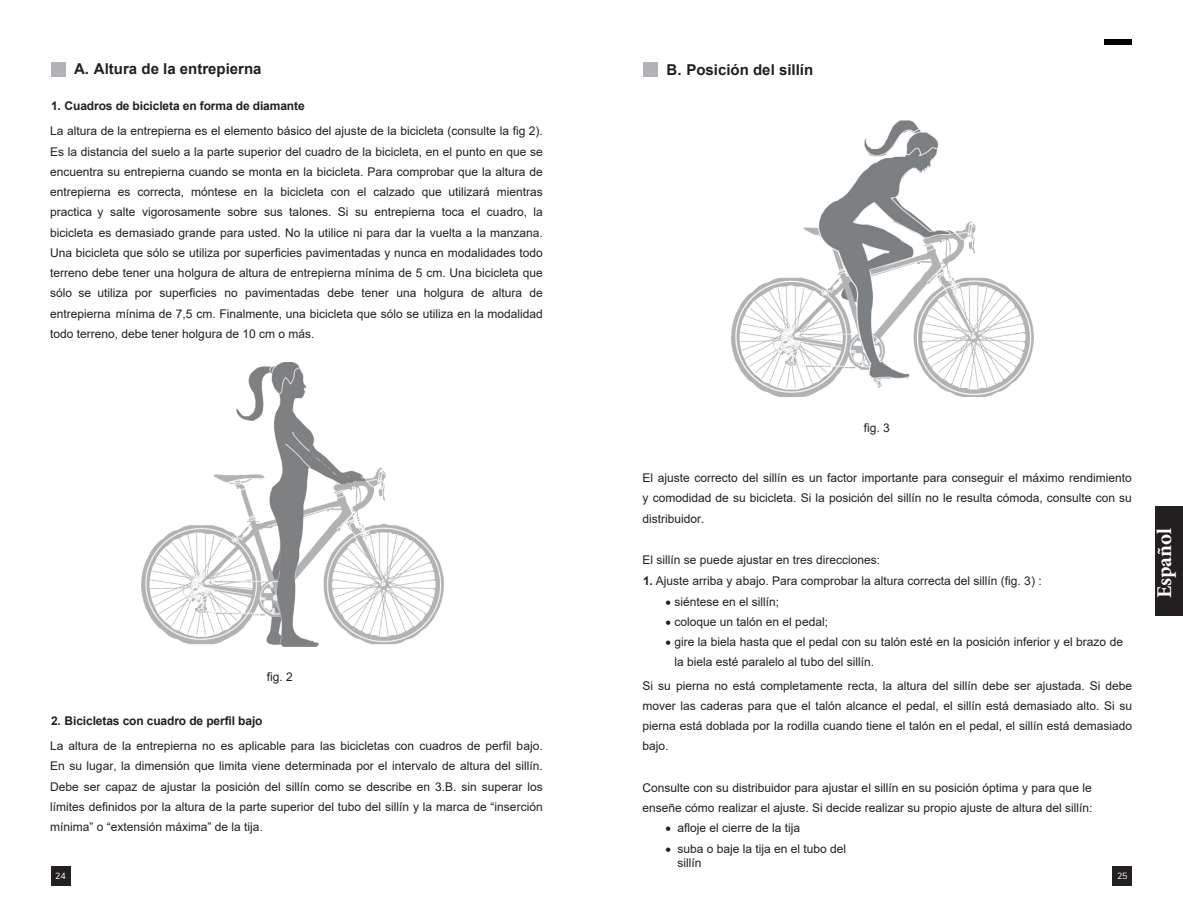
<style>
.page{position:relative;width:1183px;height:919px;background:#fff}
.page>*{position:absolute;margin:0;border:0;box-sizing:border-box;transform-origin:0 0}
.t1{font:700 21px "Minion Pro";color:#fff}
.t2{font:700 15px "Arial";color:#231f20}
.t3{font:12px/20.2px "Arial";color:#231f20;text-align:justify}
.t4{font:700 12px "Arial";letter-spacing:-.01em;color:#231f20}
.t5{font:9px "Nunito Sans";color:#fff}
.s1{font-weight:700}
.s2{font-family:"Nunito Sans"}
</style>
<div class="page">
<div style="left:1104px;top:39px;width:27px;height:6px;background:#030303"></div>
<div style="left:1112px;top:865px;width:19px;height:20px;background:#231f20"></div>
<div style="left:51px;top:865px;width:19px;height:20px;background:#231f20"></div>
<div style="left:1154px;top:506px;width:28px;height:110px;background:#231f20"></div>
<div style="left:51px;top:62px;width:15px;height:15px;background:#b2b3b7"></div>
<div style="left:642px;top:62px;width:15px;height:15px;background:#b2b3b7"></div>
<img style="left:141px;top:363px;width:302px;height:283px">
<img style="left:731px;top:120px;width:301px;height:276px">
<p class="t2" style="left:74px;top:58px;width:189px">A. Altura de la entrepierna</p>
<p class="t4" style="left:51px;top:97px;width:255px">1. Cuadros de bicicleta en forma de diamante</p>
<p class="t3" style="left:50px;top:121px;width:494px">La altura de la entrepierna es el elemento básico del ajuste de la bicicleta (consulte la fig 2).<br>Es la distancia del suelo a la parte superior del cuadro de la bicicleta, en el punto en que se encuentra su entrepierna cuando se monta en la bicicleta. Para comprobar que la altura de entrepierna es correcta, móntese en la bicicleta con el calzado que utilizará mientras practica y salte vigorosamente sobre sus talones. Si su entrepierna toca el cuadro, la bicicleta es demasiado grande para usted. No la utilice ni para dar la vuelta a la manzana.<br>Una bicicleta que sólo se utiliza por superficies pavimentadas y nunca en modalidades todo terreno debe tener una holgura de altura de entrepierna mínima de 5 cm. Una bicicleta que sólo se utiliza por superficies no pavimentadas debe tener una holgura de altura de entrepierna mínima de 7,5 cm. Finalmente, una bicicleta que sólo se utiliza en la modalidad todo terreno, debe tener holgura de 10 cm o más.</p>
<p class="t2" style="left:666px;top:59px;width:148px">B. Posición del sillín</p>
<p class="t3" style="left:267px;top:666px;width:28px">fig. 2</p>
<p class="t4" style="left:51px;top:712px;width:213px">2. Bicicletas con cuadro de perfil bajo</p>
<p class="t3" style="left:50px;top:735px;width:494px">La altura de la entrepierna no es aplicable para las bicicletas con cuadros de perfil bajo.<br>En su lugar, la dimensión que limita viene determinada por el intervalo de altura del sillín.<br>Debe ser capaz de ajustar la posición del sillín como se describe en 3.B. sin superar los límites definidos por la altura de la parte superior del tubo del sillín y la marca de “inserción mínima” o “extensión máxima” de la tija.</p>
<p class="t3" style="left:863px;top:417px;width:28px">fig. 3</p>
<p class="t3" style="left:642px;top:467px;width:490px">El ajuste correcto del sillín es un factor importante para conseguir el máximo rendimiento y comodidad de su bicicleta. Si la posición del sillín no le resulta cómoda, consulte con su distribuidor.</p>
<p class="t3" style="left:642px;top:549px;width:239px">El sillín se puede ajustar en tres direcciones:</p>
<p class="t3" style="left:642px;top:571px;width:400px"><span class="s1">1.</span> Ajuste arriba y abajo. Para comprobar la altura correcta del sillín (fig. 3) :</p>
<p class="t3" style="left:665px;top:591px;width:116px"><span class="s2">•</span> siéntese en el sillín;</p>
<p class="t3" style="left:665px;top:611px;width:164px"><span class="s2">•</span> coloque un talón en el pedal;</p>
<p class="t3" style="left:674px;top:631px;width:450px;text-indent:-9px"><span class="s2">•</span> gire la biela hasta que el pedal con su talón esté en la posición inferior y el brazo de la biela esté paralelo al tubo del sillín.</p>
<p class="t3" style="left:642px;top:675px;width:491px">Si su pierna no está completamente recta, la altura del sillín debe ser ajustada. Si debe mover las caderas para que el talón alcance el pedal, el sillín está demasiado alto. Si su pierna está doblada por la rodilla cuando tiene el talón en el pedal, el sillín está demasiado bajo.</p>
<p class="t3" style="left:642px;top:777px;width:451px">Consulte con su distribuidor para ajustar el sillín en su posición óptima y para que le enseñe cómo realizar el ajuste. Si decide realizar su propio ajuste de altura del sillín:</p>
<p class="t3" style="left:665px;top:817px;width:136px"><span class="s2">•</span> afloje el cierre de la tija</p>
<p class="t3" style="left:677px;top:841px;width:170px;line-height:14.4px;text-indent:-12px"><span class="s2">•</span> suba o baje la tija en el tubo del sillín</p>
<p class="t5" style="left:55px;top:869px;width:12px">24</p>
<p class="t5" style="left:1116px;top:869px;width:12px">25</p>
<h1 class="t1" style="left:1149px;top:598px;width:72px;rotate:-90deg">Español</h1>
</div>
